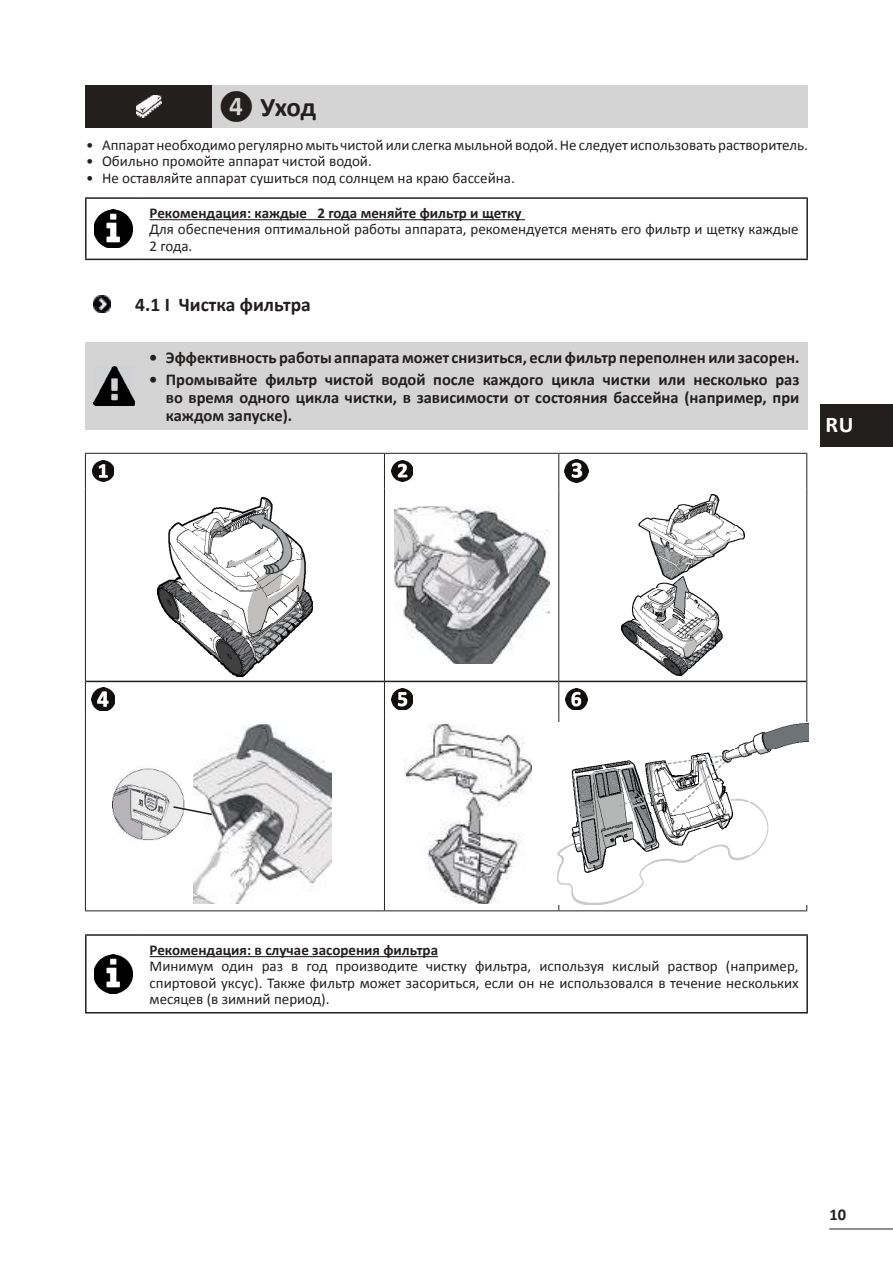
<style>
.page{position:relative;width:893px;height:1263px;background:#fff}
.page>*{position:absolute;margin:0;border:0;box-sizing:border-box;transform-origin:0 0}
.t1{font:700 27px "Calibri";color:#241f1f}
.t2{font:700 22.5px "Calibri";color:#fff}
.t3{font:700 19.5px "Calibri";color:#241f1f}
.t4{font:700 16.5px/18px "Calibri";color:#241f1f;text-align:justify}
.t5{font:15px/16.5px "Calibri";color:#241f1f}
.t6{font:700 15px "Calibri";color:#241f1f}
</style>
<div class="page">
<hr style="left:829px;top:1228px;width:64px;height:1px;background:#241f1f">
<div style="left:85px;top:85px;width:128px;height:43px;background:#241f1f"></div>
<div style="left:213px;top:85px;width:595px;height:43px;background:#d5d4d5"></div>
<img style="left:136px;top:95px;width:26px;height:23px">
<hr style="left:85px;top:197px;width:56px;height:2px;background:#241f1f">
<hr style="left:85px;top:199px;width:2px;height:60px;background:#241f1f">
<hr style="left:141px;top:197px;width:667px;height:2px;background:#241f1f">
<hr style="left:806px;top:199px;width:2px;height:60px;background:#241f1f">
<hr style="left:85px;top:259px;width:56px;height:1px;background:#241f1f">
<hr style="left:141px;top:259px;width:667px;height:1px;background:#241f1f">
<img style="left:94px;top:210px;width:39px;height:38px">
<hr style="left:150px;top:219px;width:375px;height:1px;background:#241f1f">
<img style="left:94px;top:296px;width:17px;height:17px">
<div style="left:85px;top:342px;width:55px;height:88px;background:#d5d4d5"></div>
<div style="left:140px;top:342px;width:668px;height:88px;background:#d5d4d5"></div>
<img style="left:94px;top:367px;width:41px;height:38px">
<hr style="left:86px;top:681px;width:298px;height:1px;background:#241f1f">
<hr style="left:385px;top:681px;width:173px;height:1px;background:#241f1f">
<hr style="left:559px;top:681px;width:247px;height:1px;background:#241f1f">
<hr style="left:85px;top:453px;width:299px;height:1px;background:#241f1f">
<hr style="left:85px;top:454px;width:1px;height:35px;background:#241f1f">
<hr style="left:384px;top:453px;width:175px;height:1px;background:#241f1f">
<hr style="left:384px;top:454px;width:1px;height:35px;background:#241f1f">
<hr style="left:559px;top:453px;width:248px;height:1px;background:#241f1f">
<hr style="left:558px;top:454px;width:1px;height:35px;background:#241f1f">
<hr style="left:806px;top:454px;width:1px;height:35px;background:#241f1f">
<hr style="left:85px;top:489px;width:1px;height:192px;background:#241f1f">
<hr style="left:384px;top:489px;width:1px;height:192px;background:#241f1f">
<hr style="left:558px;top:489px;width:1px;height:192px;background:#241f1f">
<hr style="left:806px;top:489px;width:1px;height:192px;background:#241f1f">
<hr style="left:85px;top:681px;width:1px;height:36px;background:#241f1f">
<hr style="left:384px;top:681px;width:1px;height:36px;background:#241f1f">
<hr style="left:558px;top:681px;width:1px;height:36px;background:#241f1f">
<hr style="left:806px;top:681px;width:1px;height:36px;background:#241f1f">
<hr style="left:85px;top:717px;width:1px;height:193px;background:#241f1f">
<hr style="left:384px;top:717px;width:1px;height:193px;background:#241f1f">
<hr style="left:558px;top:717px;width:1px;height:193px;background:#241f1f">
<hr style="left:806px;top:717px;width:1px;height:193px;background:#241f1f">
<hr style="left:85px;top:910px;width:299px;height:1px;background:#241f1f">
<hr style="left:384px;top:910px;width:175px;height:1px;background:#241f1f">
<hr style="left:559px;top:910px;width:248px;height:1px;background:#241f1f">
<img style="left:92px;top:460px;width:22px;height:22px">
<img style="left:391px;top:460px;width:22px;height:22px">
<img style="left:565px;top:459px;width:23px;height:24px">
<img style="left:157px;top:497px;width:156px;height:179px">
<img style="left:394px;top:506px;width:155px;height:158px">
<img style="left:621px;top:495px;width:123px;height:180px">
<img style="left:91px;top:687px;width:24px;height:24px">
<img style="left:391px;top:688px;width:22px;height:22px">
<img style="left:566px;top:688px;width:21px;height:22px">
<img style="left:193px;top:724px;width:138px;height:180px">
<img style="left:113px;top:767px;width:71px;height:74px">
<svg style="left:172px;top:805px;width:41px;height:11px"></svg>
<img style="left:404px;top:724px;width:127px;height:180px">
<img style="left:557px;top:723px;width:251px;height:182px">
<hr style="left:85px;top:934px;width:56px;height:2px;background:#241f1f">
<hr style="left:85px;top:936px;width:2px;height:76px;background:#241f1f">
<hr style="left:141px;top:934px;width:667px;height:2px;background:#241f1f">
<hr style="left:806px;top:936px;width:2px;height:76px;background:#241f1f">
<hr style="left:85px;top:1012px;width:56px;height:1px;background:#241f1f">
<hr style="left:141px;top:1012px;width:667px;height:1px;background:#241f1f">
<img style="left:94px;top:955px;width:39px;height:38px">
<hr style="left:150px;top:956px;width:288px;height:1px;background:#241f1f">
<div style="left:821px;top:404px;width:72px;height:42px;background:#241f1f"></div>
<h1 class="t1" style="left:219px;top:90px;width:99px">❹ Уход</h1>
<p class="t5" style="left:86px;top:137px;width:723px">• Аппарат необходимо регулярно мыть чистой или слегка мыльной водой. Не следует использовать растворитель.</p>
<p class="t5" style="left:86px;top:153px;width:287px">• Обильно промойте аппарат чистой водой.</p>
<p class="t5" style="left:86px;top:170px;width:430px">• Не оставляйте аппарат сушиться под солнцем на краю бассейна.</p>
<p class="t6" style="left:150px;top:203px;width:374px">Рекомендация: каждые 2 года меняйте фильтр и щетку</p>
<p class="t5" style="left:150px;top:221px;width:651px">Для обеспечения оптимальной работы аппарата, рекомендуется менять его фильтр и щетку каждые<br>2 года.</p>
<h3 class="t3" style="left:135px;top:292px;width:177px">4.1 I Чистка фильтра</h3>
<p class="t4" style="left:149px;top:349px;width:652px">• Эффективность работы аппарата может снизиться, если фильтр переполнен или засорен.</p>
<p class="t4" style="left:166px;top:371px;width:635px;text-indent:-17px">• Промывайте фильтр чистой водой после каждого цикла чистки или несколько раз во время одного цикла чистки, в зависимости от состояния бассейна (например, при каждом запуске).</p>
<h2 class="t2" style="left:825px;top:410px;width:30px">RU</h2>
<p class="t6" style="left:150px;top:940px;width:290px">Рекомендация: в случае засорения фильтра</p>
<p class="t5" style="left:150px;top:958px;width:651px;text-align:justify">Минимум один раз в год производите чистку фильтра, используя кислый раствор (например, спиртовой уксус). Также фильтр может засориться, если он не использовался в течение нескольких месяцев (в зимний период).</p>
<p class="t4" style="left:829px;top:1206px;width:18px">10</p>
</div>
